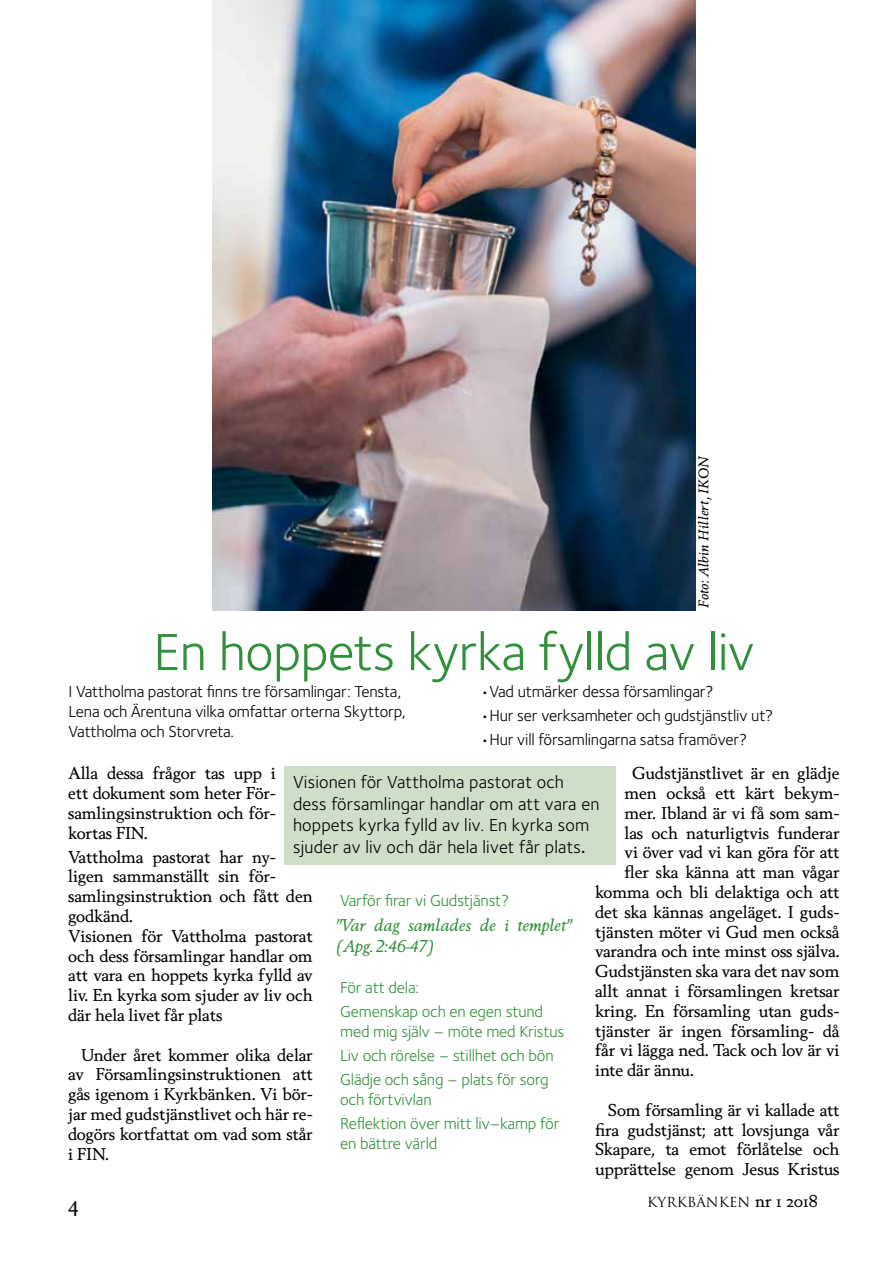
<style>
.page{position:relative;width:893px;height:1263px;background:#fff}
.page>*{position:absolute;margin:0;border:0;box-sizing:border-box;transform-origin:0 0}
.t1{font:54px "Foundry Sterling";letter-spacing:-.01em;color:#32903c}
.t2{font:21px "Berling Nova Text";color:#000}
.t3{font:18px/21.6px "Foundry Sterling";letter-spacing:.01em;color:#000}
.t4{font:16.5px/19.8px "Berling Nova Text";letter-spacing:-.01em;color:#000;text-align:justify}
.t5{font:16.5px/19.8px "Foundry Sterling";letter-spacing:-.01em;color:#000}
.t6{font:16.5px/24px "Foundry Sterling";letter-spacing:-.01em;color:#32903c}
.t7{font:italic 16.5px/21px "Berling Nova Text";letter-spacing:-.01em;color:#32903c}
.t8{font:italic 13.5px "Berling Nova Text";letter-spacing:.01em;color:#000}
.t9{font:13.5px "Trajan Pro";letter-spacing:.01em;color:#000}
.s1{font-weight:600;font-size:16.5px}
.s2{font-family:"Berling Nova Text Regular Os F";font-size:16.5px}
</style>
<div class="page">
<div style="left:285px;top:766px;width:331px;height:98px;background:#cfdec9"></div>
<img style="left:213px;top:0;width:482px;height:610px">
<p class="t8" style="left:695px;top:608px;width:153px;rotate:-90deg">Foto: Albin Hillert, IKON</p>
<h1 class="t1" style="left:153px;top:614px;width:603px">En hoppets kyrka fylld av liv</h1>
<p class="t5" style="left:69px;top:681px;width:339px">I Vattholma pastorat finns tre församlingar: Tensta,<br>Lena och Ärentuna vilka omfattar orterna Skyttorp,<br>Vattholma och Storvreta.</p>
<p class="t4" style="left:68px;top:763px;width:209px">Alla dessa frågor tas upp i ett dokument som heter För&shy;samlingsinstruktion och för&shy;kortas FIN.</p>
<p class="t4" style="left:68px;top:846px;width:246px;text-align:left">Vattholma pastorat har ny&shy;ligen sammanställt sin för&shy;samlingsinstruktion och fått den godkänd.<br>Visionen för Vattholma pastorat och dess församlingar handlar om att vara en hoppets kyrka fylld av liv. En kyrka som sjuder av liv och där hela livet får plats</p>
<p class="t4" style="left:68px;top:1044px;width:246px;text-indent:13px">Under året kommer olika delar av Församlingsinstruktionen att gås igenom i Kyrkbänken. Vi bör&shy;jar med gudstjänstlivet och här re&shy;dogörs kortfattat om vad som står i FIN.</p>
<p class="t5" style="left:480px;top:681px;width:235px">•Vad utmärker dessa församlingar?</p>
<p class="t5" style="left:480px;top:705px;width:294px">•Hur ser verksamheter och gudstjänstliv ut?</p>
<p class="t5" style="left:480px;top:729px;width:268px">•Hur vill församlingarna satsa framöver?</p>
<p class="t4" style="left:632px;top:763px;width:209px">Gudstjänstlivet är en glädje</p>
<p class="t4" style="left:625px;top:783px;width:216px">men också ett kärt bekym-</p>
<p class="t4" style="left:625px;top:802px;width:216px">mer. Ibland är vi få som sam-</p>
<p class="t4" style="left:625px;top:822px;width:217px">las och naturligtvis funderar</p>
<p class="t4" style="left:625px;top:842px;width:216px">vi över vad vi kan göra för att</p>
<p class="t4" style="left:625px;top:862px;width:216px">fler ska känna att man vågar</p>
<p class="t4" style="left:595px;top:882px;width:246px">komma och bli delaktiga och att</p>
<p class="t4" style="left:595px;top:901px;width:246px">det ska kännas angeläget. I guds-</p>
<p class="t4" style="left:595px;top:921px;width:246px">tjänsten möter vi Gud men också</p>
<p class="t4" style="left:595px;top:941px;width:246px">varandra och inte minst oss själva.</p>
<p class="t4" style="left:595px;top:961px;width:246px">Gudstjänsten ska vara det nav som</p>
<p class="t4" style="left:595px;top:981px;width:246px">allt annat i församlingen kretsar</p>
<p class="t4" style="left:595px;top:1000px;width:246px">kring. En församling utan guds-</p>
<p class="t4" style="left:595px;top:1020px;width:246px">tjänster är ingen församling- då</p>
<p class="t4" style="left:595px;top:1040px;width:246px">får vi lägga ned. Tack och lov är vi</p>
<p class="t4" style="left:595px;top:1060px;width:100px">inte där ännu.</p>
<p class="t4" style="left:595px;top:1099px;width:246px;text-indent:13px">Som församling är vi kallade att fira gudstjänst; att lovsjunga vår Skapare, ta emot förlåtelse och upprättelse genom Jesus Kristus</p>
<p class="t3" style="left:293px;top:771px;width:308px">Visionen för Vattholma pastorat och dess församlingar handlar om att vara en hoppets kyrka fylld av liv. En kyrka som sjuder av liv och där hela livet får plats<span class="s1">.</span></p>
<p class="t6" style="left:340px;top:888px;width:171px">Varför firar vi Gudstjänst?</p>
<p class="t7" style="left:336px;top:915px;width:238px">”Var dag samlades de i templet” (Apg. 2:46-47)</p>
<p class="t6" style="left:340px;top:975px;width:205px">För att dela:<br>Gemenskap och en egen stund</p>
<p class="t6" style="left:340px;top:1019px;width:226px">med mig själv – möte med Kristus<br>Liv och rörelse – stillhet och bön<br>Glädje och sång – plats för sorg</p>
<p class="t6" style="left:340px;top:1087px;width:221px">och förtvivlan<br>Reflektion över mitt liv–kamp för</p>
<p class="t6" style="left:340px;top:1131px;width:99px">en bättre värld</p>
<p class="t2" style="left:68px;top:1195px;width:12px">4</p>
<p class="t9" style="left:647px;top:1193px;width:172px">KYRKBÄNKEN <span class="s2">nr 1 2018</span></p>
</div>
